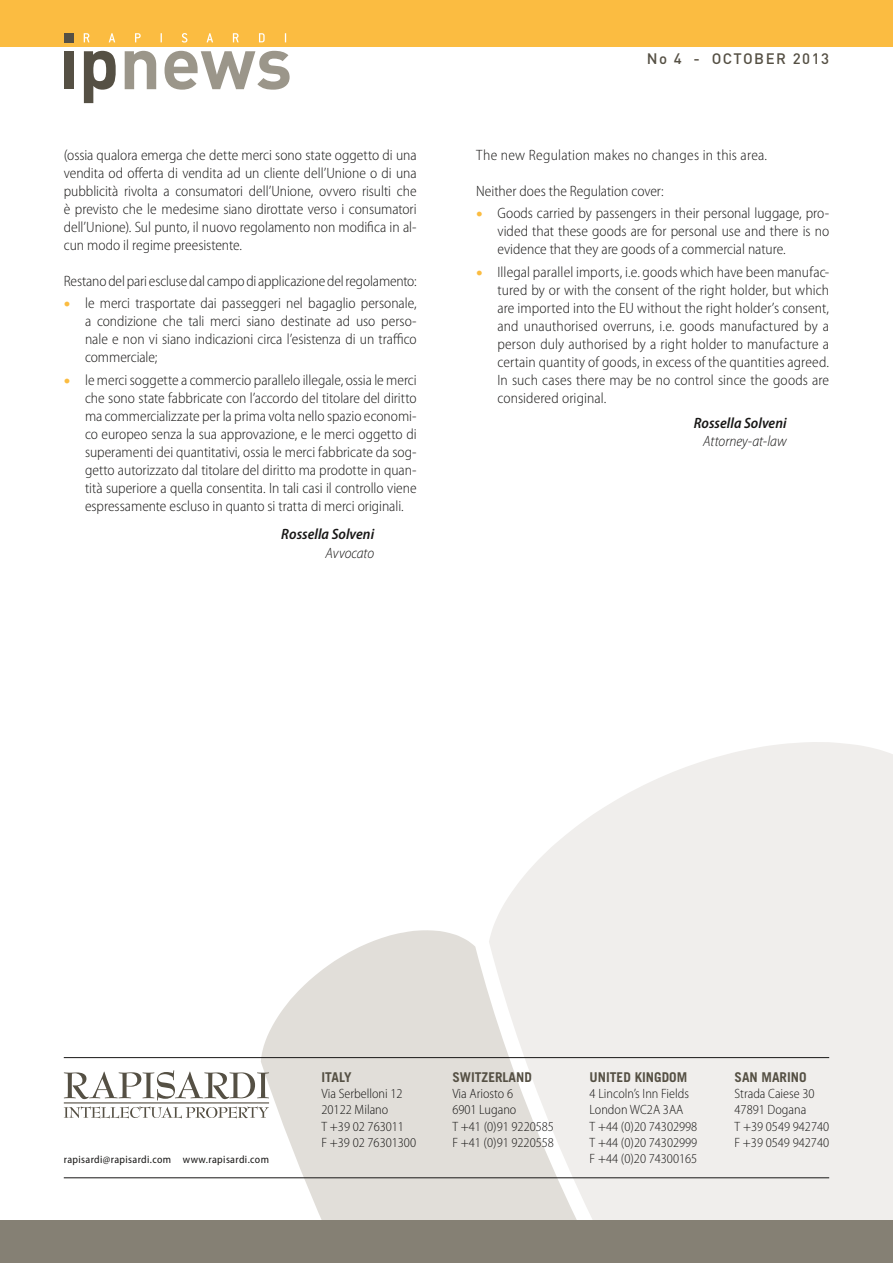
<style>
.page{position:relative;width:893px;height:1263px;background:#fff}
.page>*{position:absolute;margin:0;border:0;box-sizing:border-box;transform-origin:0 0}
.t1{font:300 semi-condensed 15px/18px "Myriad Pro";color:#181716;text-align:justify}
.t2{font:italic 600 semi-condensed 15px "Myriad Pro";letter-spacing:.005em;color:#181716}
.t3{font:italic 300 semi-condensed 15px "Myriad Pro";letter-spacing:-.005em;color:#181716}
.t4{font:500 15px "DIN";letter-spacing:.1em;color:#555044}
.t5{font:300 semi-condensed 13.5px/16.2px "Myriad Pro";color:#181716}
.t6{font:700 13.5px "Trade Gothic LT Std";color:#555044}
.t7{font:semi-condensed 10.8px "Myriad Pro";letter-spacing:.035em;color:#181716}
.s1{font-size:27px;color:#fbbc41}
</style>
<div class="page">
<svg style="left:261px;top:930px;width:228px;height:290px;fill:#e1ded9"></svg>
<svg style="left:489px;top:742px;width:404px;height:478px;background:#f0efed"></svg>
<div style="left:0;top:0;width:893px;height:47px;background:#fbbc41"></div>
<div style="left:0;top:1220px;width:893px;height:43px;background:#858074"></div>
<svg style="left:125px;top:51px;width:31px;height:38px"></svg>
<svg style="left:165px;top:51px;width:125px;height:39px"></svg>
<svg style="left:84px;top:33px;width:5px;height:9px"></svg>
<svg style="left:109px;top:33px;width:6px;height:9px"></svg>
<svg style="left:135px;top:33px;width:6px;height:9px"></svg>
<svg style="left:182px;top:33px;width:5px;height:10px"></svg>
<svg style="left:207px;top:33px;width:6px;height:9px"></svg>
<svg style="left:233px;top:33px;width:6px;height:9px"></svg>
<svg style="left:259px;top:33px;width:6px;height:9px"></svg>
<div style="left:64px;top:33px;width:9px;height:10px;background:#555044"></div>
<div style="left:64px;top:51px;width:9px;height:38px;background:#555044"></div>
<svg style="left:84px;top:51px;width:32px;height:52px"></svg>
<hr style="left:64px;top:1057px;width:765px;height:1px;background:#181716">
<hr style="left:64px;top:1177px;width:765px;height:1px;background:#181716">
<svg style="left:64px;top:1070px;width:205px;height:48px"></svg>
<p class="t1" style="left:64px;top:146px;width:354px">(ossia qualora emerga che dette merci sono state oggetto di una vendita od offerta di vendita ad un cliente dell’Unione o di una pubblicità rivolta a consumatori dell’Unione, ovvero risulti che è previsto che le medesime siano dirottate verso i consumatori dell’Unione). Sul punto, il nuovo regolamento non modifica in al&shy;cun modo il regime preesistente.</p>
<p class="t1" style="left:64px;top:272px;width:354px">Restano del pari escluse dal campo di applicazione del regolamento:</p>
<p class="t1" style="left:85px;top:294px;width:333px;text-indent:-21px"><span class="s1">•</span> le merci trasportate dai passeggeri nel bagaglio personale, a condizione che tali merci siano destinate ad uso perso&shy;nale e non vi siano indicazioni circa l’esistenza di un traffico commerciale;</p>
<p class="t1" style="left:85px;top:370px;width:333px;text-indent:-21px"><span class="s1">•</span> le merci soggette a commercio parallelo illegale, ossia le merci che sono state fabbricate con l’accordo del titolare del diritto ma commercializzate per la prima volta nello spazio economi&shy;co europeo senza la sua approvazione, e le merci oggetto di superamenti dei quantitativi, ossia le merci fabbricate da sog&shy;getto autorizzato dal titolare del diritto ma prodotte in quan&shy;tità superiore a quella consentita. In tali casi il controllo viene espressamente escluso in quanto si tratta di merci originali.</p>
<p class="t2" style="left:281px;top:525px;width:94px">Rossella Solveni</p>
<p class="t3" style="left:326px;top:544px;width:50px">Avvocato</p>
<p class="t4" style="left:647px;top:49px;width:184px">No 4 - OCTOBER 2013</p>
<p class="t1" style="left:476px;top:146px;width:292px">The new Regulation makes no changes in this area.</p>
<p class="t1" style="left:476px;top:182px;width:189px">Neither does the Regulation cover:</p>
<p class="t1" style="left:497px;top:204px;width:333px;text-indent:-21px"><span class="s1">•</span> Goods carried by passengers in their personal luggage, pro&shy;vided that these goods are for personal use and there is no evidence that they are goods of a commercial nature.</p>
<p class="t1" style="left:497px;top:262px;width:333px;text-indent:-21px"><span class="s1">•</span> Illegal parallel imports, i.e. goods which have been manufac&shy;tured by or with the consent of the right holder, but which are imported into the EU without the right holder’s consent, and unauthorised overruns, i.e. goods manufactured by a person duly authorised by a right holder to manufacture a certain quantity of goods, in excess of the quantities agreed.<br>In such cases there may be no control since the goods are considered original.</p>
<p class="t2" style="left:694px;top:413px;width:94px">Rossella Solveni</p>
<p class="t3" style="left:703px;top:433px;width:85px">Attorney-at-law</p>
<p class="t6" style="left:321px;top:1069px;width:32px">ITALY</p>
<p class="t5" style="left:321px;top:1085px;width:96px">Via Serbelloni 12<br>20122 Milano<br>T +39 02 763011<br>F +39 02 76301300</p>
<p class="t6" style="left:452px;top:1069px;width:81px">SWITZERLAND</p>
<p class="t5" style="left:452px;top:1085px;width:103px">Via Ariosto 6<br>6901 Lugano<br>T +41 (0)91 9220585<br>F +41 (0)91 9220558</p>
<p class="t6" style="left:590px;top:1069px;width:99px">UNITED KINGDOM</p>
<p class="t5" style="left:590px;top:1085px;width:109px">4 Lincoln’s Inn Fields<br>London WC2A 3AA<br>T +44 (0)20 74302998<br>T +44 (0)20 74302999</p>
<p class="t6" style="left:735px;top:1069px;width:74px">SAN MARINO</p>
<p class="t5" style="left:735px;top:1085px;width:96px">Strada Caiese 30<br>47891 Dogana<br>T +39 0549 942740<br>F +39 0549 942740</p>
<p class="t7" style="left:64px;top:1153px;width:207px">rapisardi@rapisardi.com www.rapisardi.com</p>
<p class="t5" style="left:590px;top:1150px;width:109px">F +44 (0)20 74300165</p>
</div>
